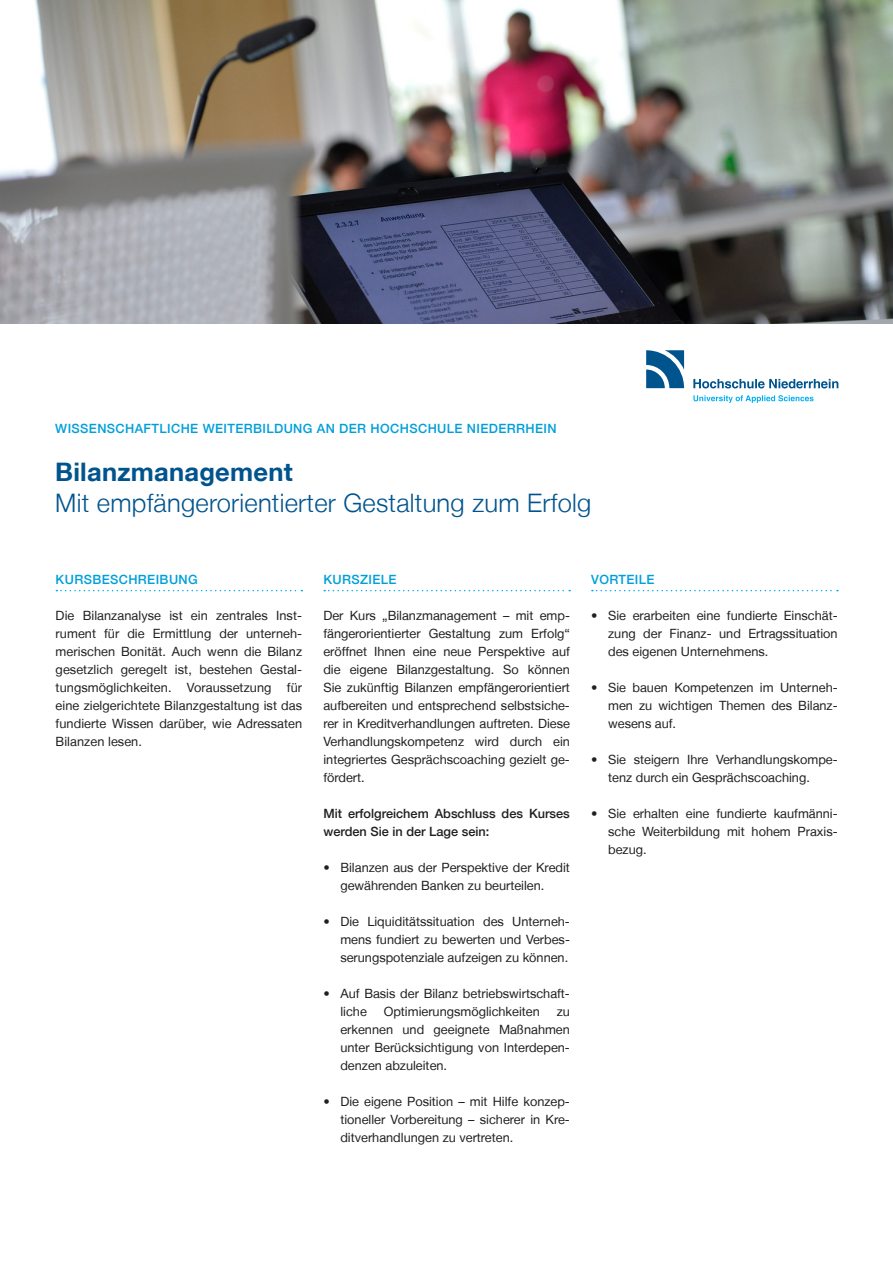
<style>
.page{position:relative;width:893px;height:1263px;background:#fff}
.page>*{position:absolute;margin:0;border:0;box-sizing:border-box;transform-origin:0 0}
.t1{font:300 25.5px "Helvetica Neue LT";letter-spacing:.01em;color:#00548e}
.t2{font:700 25.5px "Helvetica Neue LT";letter-spacing:.01em;color:#00548e}
.t3{font:12.75px/18px "Helvetica Neue LT";color:#231f20;text-align:justify}
.t4{font:500 12.75px "Helvetica Neue LT";letter-spacing:.03em;color:#009fda}
.t5{font:500 12.75px/18px "Helvetica Neue LT";color:#231f20}
</style>
<div class="page">
<svg style="left:646px;top:350px;width:38px;height:38px"></svg>
<svg style="left:693px;top:379px;width:145px;height:9px"></svg>
<svg style="left:693px;top:395px;width:120px;height:8px"></svg>
<svg style="left:56px;top:590px;width:246px;height:1px"></svg>
<svg style="left:324px;top:590px;width:246px;height:1px"></svg>
<svg style="left:592px;top:590px;width:246px;height:1px"></svg>
<img style="left:0;top:0;width:893px;height:323px">
<p class="t4" style="left:55px;top:421px;width:503px">WISSENSCHAFTLICHE WEITERBILDUNG AN DER HOCHSCHULE NIEDERRHEIN</p>
<h1 class="t2" style="left:55px;top:456px;width:239px">Bilanzmanagement</h1>
<h1 class="t1" style="left:55px;top:487px;width:538px">Mit empfängerorientierter Gestaltung zum Erfolg</h1>
<p class="t4" style="left:56px;top:572px;width:144px">KURSBESCHREIBUNG</p>
<p class="t3" style="left:56px;top:606px;width:248px">Die Bilanzanalyse ist ein zentrales Inst&shy;rument für die Ermittlung der unterneh&shy;merischen Bonität. Auch wenn die Bilanz gesetzlich geregelt ist, bestehen Gestal&shy;tungsmöglichkeiten. Voraussetzung für eine zielgerichtete Bilanzgestaltung ist das fundierte Wissen darüber, wie Adressaten Bilanzen lesen.</p>
<p class="t4" style="left:323px;top:572px;width:75px">KURSZIELE</p>
<p class="t3" style="left:323px;top:606px;width:248px">Der Kurs „Bilanzmanagement – mit emp&shy;fängerorientierter Gestaltung zum Erfolg“ eröffnet Ihnen eine neue Perspektive auf die eigene Bilanzgestaltung. So können Sie zukünftig Bilanzen empfängerorientiert aufbereiten und entsprechend selbstsiche&shy;rer in Kreditverhandlungen auftreten. Diese Verhandlungskompetenz wird durch ein integriertes Gesprächscoaching gezielt ge&shy;fördert.</p>
<p class="t5" style="left:323px;top:804px;width:248px">Mit erfolgreichem Abschluss des Kurses werden Sie in der Lage sein:</p>
<p class="t3" style="left:340px;top:858px;width:231px;text-indent:-17px">• Bilanzen aus der Perspektive der Kredit gewährenden Banken zu beurteilen.</p>
<p class="t3" style="left:340px;top:912px;width:231px;text-indent:-17px">• Die Liquiditätssituation des Unterneh&shy;mens fundiert zu bewerten und Verbes&shy;serungspotenziale aufzeigen zu können.</p>
<p class="t3" style="left:340px;top:984px;width:231px;text-indent:-17px">• Auf Basis der Bilanz betriebswirtschaft&shy;liche</p>
<p class="t3" style="left:384px;top:1002px;width:158px">Optimierungsmöglichkeiten</p>
<p class="t3" style="left:340px;top:1002px;width:231px;text-indent:216px">zu erkennen und geeignete Maßnahmen unter Berücksichtigung von Interdepen&shy;denzen abzuleiten.</p>
<p class="t3" style="left:340px;top:1092px;width:231px;text-indent:-17px">• Die eigene Position – mit Hilfe konzep&shy;tioneller Vorbereitung – sicherer in Kre&shy;ditverhandlungen zu vertreten.</p>
<p class="t4" style="left:591px;top:572px;width:65px">VORTEILE</p>
<p class="t3" style="left:608px;top:606px;width:231px;text-indent:-17px">• Sie erarbeiten eine fundierte Einschät&shy;zung der Finanz- und Ertragssituation des eigenen Unternehmens.</p>
<p class="t3" style="left:608px;top:678px;width:231px;text-indent:-17px">• Sie bauen Kompetenzen im Unterneh&shy;men zu wichtigen Themen des Bilanz&shy;wesens auf.</p>
<p class="t3" style="left:608px;top:750px;width:231px;text-indent:-17px">• Sie steigern Ihre Verhandlungskompe&shy;tenz durch ein Gesprächscoaching.</p>
<p class="t3" style="left:608px;top:804px;width:231px;text-indent:-17px">• Sie erhalten eine fundierte kaufmänni&shy;sche Weiterbildung mit hohem Praxis&shy;bezug.</p>
</div>
